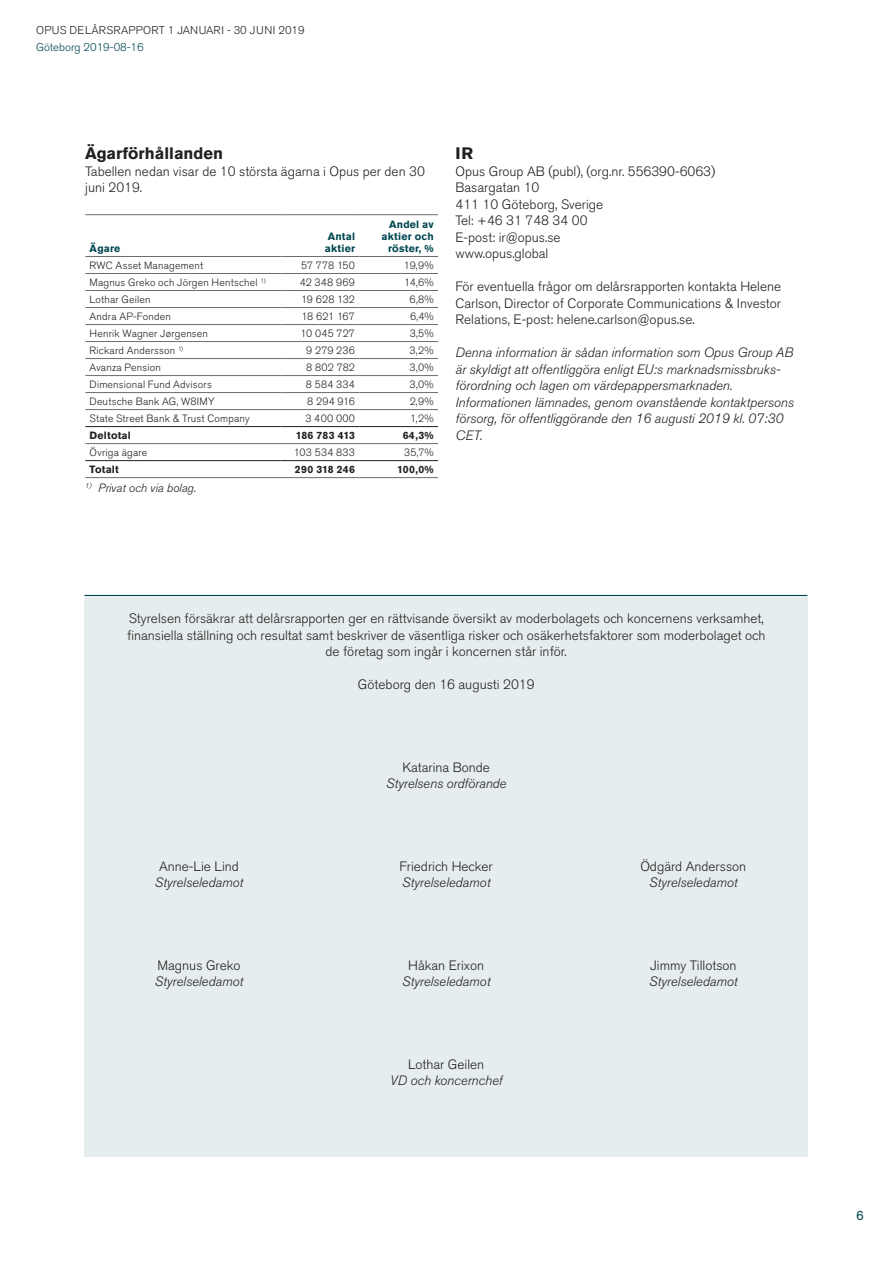
<style>
.page{position:relative;width:893px;height:1263px;background:#fff}
.page>*{position:absolute;margin:0;border:0;box-sizing:border-box;transform-origin:0 0}
.t1{font:700 16.5px "Akzidenz Grotesk BE";color:#231f20}
.t2{font:300 13.5px/16.5px "Akzidenz Grotesk BE";color:#231f20}
.t3{font:italic 300 13.5px/16.5px "Akzidenz Grotesk BE";color:#231f20}
.t4{font:13.5px "Akzidenz Grotesk BE";color:#004851}
.t5{font:italic 300 12px "Akzidenz Grotesk BE";color:#231f20}
.t6{font:300 11.25px "Akzidenz Grotesk BE";letter-spacing:.02em;color:#231f20}
.t7{font:300 11.25px "Akzidenz Grotesk BE";color:#004851}
.Tabell_bröd_6_5_pt{font:300 10.5px "Akzidenz Grotesk BE";letter-spacing:.015em;color:#231f20}
.tabell_H1{font:700 10.5px/12px "Akzidenz Grotesk BE";letter-spacing:.02em;color:#004851}
.Tabell_bröd_6_5_pt-2{font:700 10.5px "Akzidenz Grotesk BE";letter-spacing:.015em;color:#231f20}
.Tabell_bröd_6_5_pt-3{font:700 10.5px "Akzidenz Grotesk BE";letter-spacing:-.005em;color:#231f20}
</style>
<div class="page">
<hr style="left:85px;top:443px;width:196px;height:1px;background:#6c6d70">
<hr style="left:281px;top:443px;width:78px;height:1px;background:#6c6d70">
<hr style="left:359px;top:443px;width:79px;height:1px;background:#6c6d70">
<hr style="left:85px;top:214px;width:196px;height:1px;background:#6c6d70">
<hr style="left:281px;top:214px;width:78px;height:1px;background:#6c6d70">
<hr style="left:359px;top:214px;width:79px;height:1px;background:#6c6d70">
<hr style="left:85px;top:256px;width:196px;height:1px;background:#6c6d70">
<hr style="left:281px;top:256px;width:78px;height:1px;background:#6c6d70">
<hr style="left:359px;top:256px;width:79px;height:1px;background:#6c6d70">
<hr style="left:85px;top:477px;width:196px;height:1px;background:#6c6d70">
<hr style="left:281px;top:477px;width:78px;height:1px;background:#6c6d70">
<hr style="left:359px;top:477px;width:79px;height:1px;background:#6c6d70">
<hr style="left:85px;top:426px;width:196px;height:1px;background:#231f20">
<hr style="left:281px;top:426px;width:78px;height:1px;background:#231f20">
<hr style="left:359px;top:426px;width:79px;height:1px;background:#231f20">
<hr style="left:85px;top:460px;width:196px;height:1px;background:#231f20">
<hr style="left:281px;top:460px;width:78px;height:1px;background:#231f20">
<hr style="left:359px;top:460px;width:79px;height:1px;background:#231f20">
<hr style="left:85px;top:273px;width:196px;height:1px;background:#6c6d70">
<hr style="left:281px;top:273px;width:78px;height:1px;background:#6c6d70">
<hr style="left:359px;top:273px;width:79px;height:1px;background:#6c6d70">
<hr style="left:85px;top:290px;width:196px;height:1px;background:#6c6d70">
<hr style="left:281px;top:290px;width:78px;height:1px;background:#6c6d70">
<hr style="left:359px;top:290px;width:79px;height:1px;background:#6c6d70">
<hr style="left:85px;top:307px;width:196px;height:1px;background:#6c6d70">
<hr style="left:281px;top:307px;width:78px;height:1px;background:#6c6d70">
<hr style="left:359px;top:307px;width:79px;height:1px;background:#6c6d70">
<hr style="left:85px;top:324px;width:196px;height:1px;background:#6c6d70">
<hr style="left:281px;top:324px;width:78px;height:1px;background:#6c6d70">
<hr style="left:359px;top:324px;width:79px;height:1px;background:#6c6d70">
<hr style="left:85px;top:341px;width:196px;height:1px;background:#6c6d70">
<hr style="left:281px;top:341px;width:78px;height:1px;background:#6c6d70">
<hr style="left:359px;top:341px;width:79px;height:1px;background:#6c6d70">
<hr style="left:85px;top:358px;width:196px;height:1px;background:#6c6d70">
<hr style="left:281px;top:358px;width:78px;height:1px;background:#6c6d70">
<hr style="left:359px;top:358px;width:79px;height:1px;background:#6c6d70">
<hr style="left:85px;top:375px;width:196px;height:1px;background:#6c6d70">
<hr style="left:281px;top:375px;width:78px;height:1px;background:#6c6d70">
<hr style="left:359px;top:375px;width:79px;height:1px;background:#6c6d70">
<hr style="left:85px;top:392px;width:196px;height:1px;background:#6c6d70">
<hr style="left:281px;top:392px;width:78px;height:1px;background:#6c6d70">
<hr style="left:359px;top:392px;width:79px;height:1px;background:#6c6d70">
<hr style="left:85px;top:409px;width:196px;height:1px;background:#6c6d70">
<hr style="left:281px;top:409px;width:78px;height:1px;background:#6c6d70">
<hr style="left:359px;top:409px;width:79px;height:1px;background:#6c6d70">
<hr style="left:84px;top:595px;width:723px;height:1px;background:#004851">
<div style="left:84px;top:596px;width:724px;height:561px;background:#e6edee"></div>
<p class="t6" style="left:36px;top:24px;width:270px">OPUS DELÅRSRAPPORT 1 JANUARI - 30 JUNI 2019</p>
<p class="t7" style="left:36px;top:41px;width:109px">Göteborg 2019-08-16</p>
<p class="t1" style="left:85px;top:144px;width:139px">Ägarförhållanden</p>
<p class="t2" style="left:85px;top:163px;width:341px">Tabellen nedan visar de 10 största ägarna i Opus per den 30 juni 2019.</p>
<p class="tabell_H1" style="left:90px;top:243px;width:32px">Ägare</p>
<p class="tabell_H1" style="left:325px;top:231px;width:32px">Antal aktier</p>
<p class="tabell_H1" style="left:382px;top:219px;width:54px;text-align:right">Andel av aktier och röster, %</p>
<p class="Tabell_bröd_6_5_pt" style="left:90px;top:260px;width:115px">RWC Asset Management</p>
<p class="Tabell_bröd_6_5_pt" style="left:301px;top:260px;width:55px">57 778 150</p>
<p class="Tabell_bröd_6_5_pt" style="left:404px;top:260px;width:31px">19,9%</p>
<p class="Tabell_bröd_6_5_pt" style="left:90px;top:277px;width:178px">Magnus Greko och Jörgen Hentschel <sup>1)</sup></p>
<p class="Tabell_bröd_6_5_pt" style="left:300px;top:277px;width:57px">42 348 969</p>
<p class="Tabell_bröd_6_5_pt" style="left:404px;top:277px;width:31px">14,6%</p>
<p class="Tabell_bröd_6_5_pt" style="left:90px;top:294px;width:63px">Lothar Geilen</p>
<p class="Tabell_bröd_6_5_pt" style="left:301px;top:294px;width:55px">19 628 132</p>
<p class="Tabell_bröd_6_5_pt" style="left:409px;top:294px;width:26px">6,8%</p>
<p class="Tabell_bröd_6_5_pt" style="left:90px;top:311px;width:83px">Andra AP-Fonden</p>
<p class="Tabell_bröd_6_5_pt" style="left:302px;top:311px;width:55px">18 621 167</p>
<p class="Tabell_bröd_6_5_pt" style="left:410px;top:311px;width:25px">6,4%</p>
<p class="Tabell_bröd_6_5_pt" style="left:90px;top:328px;width:120px">Henrik Wagner Jørgensen</p>
<p class="Tabell_bröd_6_5_pt" style="left:301px;top:328px;width:56px">10 045 727</p>
<p class="Tabell_bröd_6_5_pt" style="left:410px;top:328px;width:25px">3,5%</p>
<p class="Tabell_bröd_6_5_pt" style="left:90px;top:345px;width:95px">Rickard Andersson <sup>1)</sup></p>
<p class="Tabell_bröd_6_5_pt" style="left:306px;top:345px;width:50px">9 279 236</p>
<p class="Tabell_bröd_6_5_pt" style="left:409px;top:345px;width:26px">3,2%</p>
<p class="Tabell_bröd_6_5_pt" style="left:90px;top:362px;width:73px">Avanza Pension</p>
<p class="Tabell_bröd_6_5_pt" style="left:306px;top:362px;width:50px">8 802 782</p>
<p class="Tabell_bröd_6_5_pt" style="left:410px;top:362px;width:26px">3,0%</p>
<p class="Tabell_bröd_6_5_pt" style="left:90px;top:379px;width:124px">Dimensional Fund Advisors</p>
<p class="Tabell_bröd_6_5_pt" style="left:306px;top:379px;width:51px">8 584 334</p>
<p class="Tabell_bröd_6_5_pt" style="left:410px;top:379px;width:26px">3,0%</p>
<p class="Tabell_bröd_6_5_pt" style="left:90px;top:396px;width:127px">Deutsche Bank AG, W8IMY</p>
<p class="Tabell_bröd_6_5_pt" style="left:307px;top:396px;width:49px">8 294 916</p>
<p class="Tabell_bröd_6_5_pt" style="left:410px;top:396px;width:26px">2,9%</p>
<p class="Tabell_bröd_6_5_pt" style="left:90px;top:413px;width:162px">State Street Bank &amp; Trust Company</p>
<p class="Tabell_bröd_6_5_pt" style="left:305px;top:413px;width:51px">3 400 000</p>
<p class="Tabell_bröd_6_5_pt" style="left:410px;top:413px;width:25px">1,2%</p>
<p class="Tabell_bröd_6_5_pt-2" style="left:90px;top:429px;width:43px">Deltotal</p>
<p class="Tabell_bröd_6_5_pt-3" style="left:296px;top:429px;width:61px">186 783 413</p>
<p class="Tabell_bröd_6_5_pt-2" style="left:403px;top:429px;width:33px">64,3%</p>
<p class="Tabell_bröd_6_5_pt" style="left:90px;top:447px;width:59px">Övriga ägare</p>
<p class="Tabell_bröd_6_5_pt" style="left:294px;top:447px;width:63px">103 534 833</p>
<p class="Tabell_bröd_6_5_pt" style="left:404px;top:447px;width:31px">35,7%</p>
<p class="Tabell_bröd_6_5_pt-2" style="left:90px;top:464px;width:31px">Totalt</p>
<p class="Tabell_bröd_6_5_pt-2" style="left:295px;top:464px;width:62px">290 318 246</p>
<p class="Tabell_bröd_6_5_pt-2" style="left:397px;top:464px;width:38px">100,0%</p>
<p class="t5" style="left:85px;top:482px;width:112px"><sup>1)</sup> Privat och via bolag.</p>
<p class="t1" style="left:455px;top:144px;width:19px">IR</p>
<p class="t2" style="left:455px;top:163px;width:261px">Opus Group AB (publ), (org.nr. 556390-6063)</p>
<p class="t2" style="left:455px;top:179px;width:85px">Basargatan 10</p>
<p class="t2" style="left:455px;top:196px;width:149px">411 10 Göteborg, Sverige</p>
<p class="t2" style="left:455px;top:212px;width:134px">Tel: +46 31 748 34 00</p>
<p class="t2" style="left:455px;top:229px;width:107px">E-post: ir@opus.se</p>
<p class="t2" style="left:455px;top:245px;width:94px">www.opus.global</p>
<p class="t2" style="left:455px;top:278px;width:327px;text-align:justify">För eventuella frågor om delårsrapporten kontakta Helene Carlson, Director of Corporate Communications &amp; Investor Relations, E-post: helene.carlson@opus.se.</p>
<p class="t3" style="left:455px;top:344px;width:340px">Denna information är sådan information som Opus Group AB är skyldigt att offentliggöra enligt EU:s marknadsmissbruks&shy;förordning och lagen om värdepappersmarknaden.<br>Informationen lämnades, genom ovanstående kontaktpersons försorg, för offentliggörande den 16 augusti 2019 kl. 07:30<br>CET.</p>
<p class="t2" style="left:127px;top:610px;width:640px;text-align:center">Styrelsen försäkrar att delårsrapporten ger en rättvisande översikt av moderbolagets och koncernens verksamhet, finansiella ställning och resultat samt beskriver de väsentliga risker och osäkerhetsfaktorer som moderbolaget och de företag som ingår i koncernen står inför.</p>
<p class="t2" style="left:358px;top:676px;width:178px">Göteborg den 16 augusti 2019</p>
<p class="t2" style="left:159px;top:858px;width:81px">Anne-Lie Lind</p>
<p class="t3" style="left:155px;top:874px;width:90px">Styrelseledamot</p>
<p class="t2" style="left:157px;top:957px;width:85px">Magnus Greko</p>
<p class="t3" style="left:155px;top:973px;width:90px">Styrelseledamot</p>
<p class="t2" style="left:402px;top:759px;width:89px">Katarina Bonde</p>
<p class="t3" style="left:386px;top:775px;width:122px">Styrelsens ordförande</p>
<p class="t2" style="left:400px;top:858px;width:95px">Friedrich Hecker</p>
<p class="t3" style="left:402px;top:874px;width:90px">Styrelseledamot</p>
<p class="t2" style="left:408px;top:957px;width:78px">Håkan Erixon</p>
<p class="t3" style="left:402px;top:973px;width:90px">Styrelseledamot</p>
<p class="t2" style="left:408px;top:1056px;width:78px">Lothar Geilen</p>
<p class="t3" style="left:390px;top:1072px;width:114px">VD och koncernchef</p>
<p class="t2" style="left:640px;top:858px;width:107px">Ödgärd Andersson</p>
<p class="t3" style="left:649px;top:874px;width:90px">Styrelseledamot</p>
<p class="t2" style="left:650px;top:957px;width:88px">Jimmy Tillotson</p>
<p class="t3" style="left:649px;top:973px;width:90px">Styrelseledamot</p>
<p class="t4" style="left:856px;top:1208px;width:9px">6</p>
</div>
